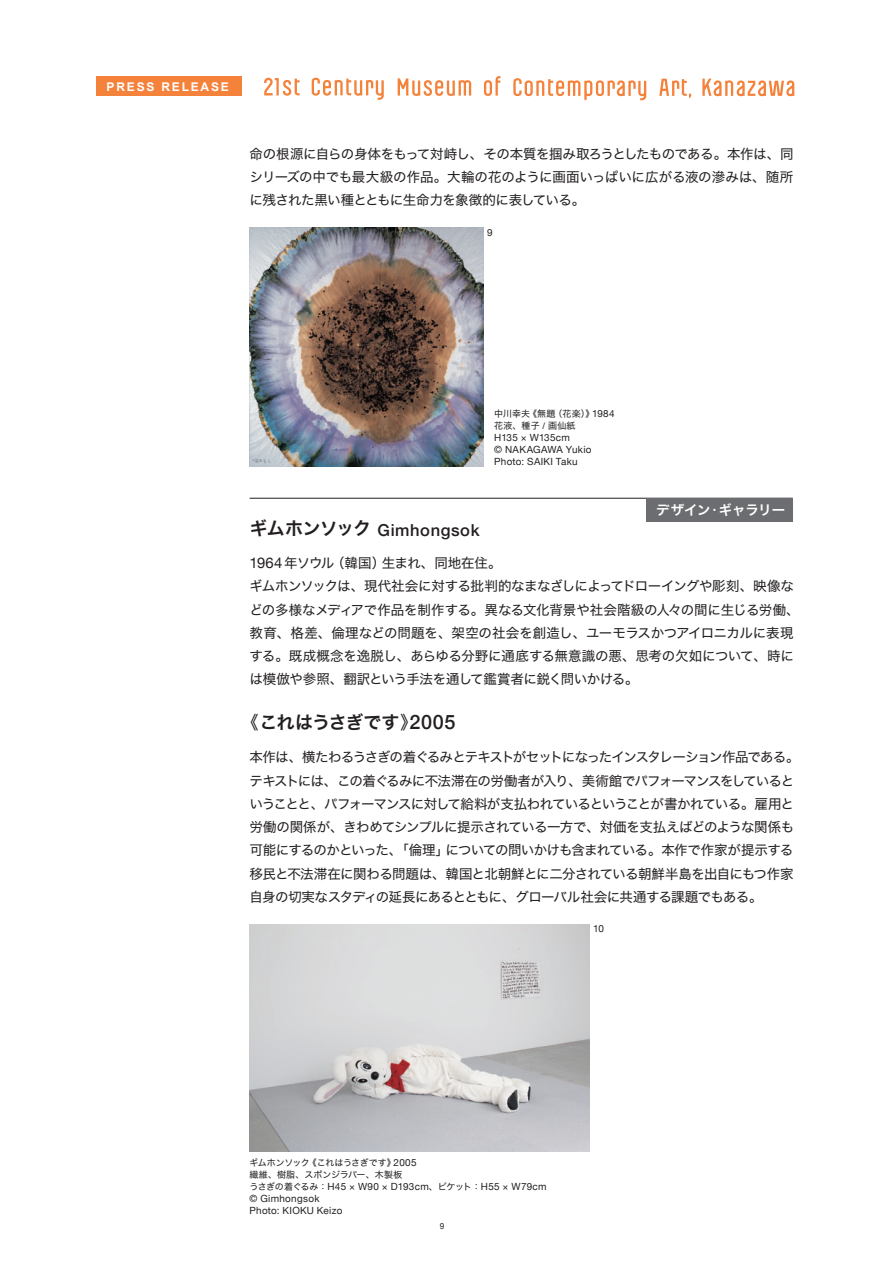
<style>
.page{position:relative;width:893px;height:1263px;background:#fff}
.page>*{position:absolute;margin:0;border:0;box-sizing:border-box;transform-origin:0 0}
.t1{font:18px "Hira Kaku Pro W6";letter-spacing:-.035em;color:#231f20}
.t2{font:500 16.5px "Helvetica Neue";letter-spacing:.035em;color:#231f20}
.t3{font:13.5px/23.2px "Hira Kaku Std W4";letter-spacing:-.045em;color:#231f20}
.t4{font:13.5px/23.2px "Hira Kaku Std W4";letter-spacing:-.02em;color:#231f20}
.t5{font:13.5px "Hira Kaku Pro W6";letter-spacing:-.01em;color:#fff}
.t6{font:700 12px "Arial";letter-spacing:.15em;color:#fff}
.t7{font:9.9px/12px "Helvetica Neue";letter-spacing:.03em;color:#231f20}
.t8{font:9px/12px "Hira Kaku Std W4";letter-spacing:-.025em;color:#231f20}
.t9{font:9px/12px "Hira Kaku Std W4";letter-spacing:.02em;color:#231f20}
.t10{font:8.25px "Arial";color:#231f20}
.s1{font-family:"Helvetica Neue";font-size:9.9px}
.s2{font-family:"Helvetica"}
.s3{font-family:"Hira Kaku Std W4";font-size:9px}
.s4{font-family:"Hira Kaku Pro W6";font-weight:400;font-size:18px}
.s5{font-family:"Hira Kaku Pro W3"}
.s6{font-family:"Helvetica Neue";font-size:14.85px}
.s7{font-family:"Helvetica Neue";font-weight:500;font-size:19.8px}
</style>
<div class="page">
<svg style="left:312px;top:78px;width:72px;height:22px"></svg>
<svg style="left:264px;top:78px;width:36px;height:18px"></svg>
<svg style="left:484px;top:76px;width:16px;height:20px"></svg>
<svg style="left:398px;top:78px;width:73px;height:18px"></svg>
<svg style="left:659px;top:79px;width:32px;height:19px"></svg>
<svg style="left:513px;top:78px;width:133px;height:22px"></svg>
<svg style="left:702px;top:79px;width:92px;height:17px"></svg>
<div style="left:96px;top:77px;width:146px;height:19px;background:#f4823b"></div>
<img style="left:250px;top:228px;width:233px;height:239px">
<hr style="left:250px;top:498px;width:543px;height:1px;background:#231f20">
<div style="left:646px;top:498px;width:147px;height:23px;background:#6c6d70"></div>
<img style="left:250px;top:924px;width:340px;height:227px">
<p class="t6" style="left:107px;top:80px;width:124px">PRESS RELEASE</p>
<p class="t3" style="left:250px;top:142px;width:546px;text-align:justify">命の根源に自らの身体をもって対峙し、その本質を掴み取ろうとしたものである。本作は、同シリーズの中でも最大級の作品。大輪の花のように画面いっぱいに広がる液の滲みは、随所に残された黒い種とともに生命力を象徴的に表している。</p>
<p class="t7" style="left:487px;top:227px;width:7px">9</p>
<p class="t9" style="left:494px;top:407px;width:122px">中川幸夫《無題（花楽）》<span class="s1">1984</span>花液、種子 <span class="s2">/</span> 画仙紙</p>
<p class="t7" style="left:494px;top:432px;width:99px">H135 <span class="s3">×</span> W135cm<br>© NAKAGAWA Yukio<br>Photo: SAIKI Taku</p>
<p class="t2" style="left:250px;top:517px;width:231px"><span class="s4">ギムホンソック</span> Gimhongsok</p>
<p class="t5" style="left:656px;top:497px;width:130px">デザイン<span class="s5">・</span>ギャラリー</p>
<p class="t4" style="left:250px;top:551px;width:552px"><span class="s6">1964</span>年ソウル（韓国）生まれ、同地在住。<br>ギムホンソックは、現代社会に対する批判的なまなざしによってドローイングや彫刻、映像などの多様なメディアで作品を制作する。異なる文化背景や社会階級の人々の間に生じる労働、教育、格差、倫理などの問題を、架空の社会を創造し、ユーモラスかつアイロニカルに表現する。既成概念を逸脱し、あらゆる分野に通底する無意識の悪、思考の欠如について、時には模倣や参照、翻訳という手法を通して鑑賞者に鋭く問いかける。</p>
<h1 class="t1" style="left:241px;top:706px;width:216px"><span class="s5">《</span>これはうさぎです<span class="s5">》</span><span class="s7">2005</span></h1>
<p class="t3" style="left:250px;top:745px;width:552px">本作は、横たわるうさぎの着ぐるみとテキストがセットになったインスタレーション作品である。テキストには、この着ぐるみに不法滞在の労働者が入り、美術館でパフォーマンスをしているということと、パフォーマンスに対して給料が支払われているということが書かれている。雇用と労働の関係が、きわめてシンプルに提示されている一方で、対価を支払えばどのような関係も可能にするのかといった、「倫理」についての問いかけも含まれている。本作で作家が提示する移民と不法滞在に関わる問題は、韓国と北朝鮮とに二分されている朝鮮半島を出自にもつ作家自身の切実なスタディの延長にあるとともに、グローバル社会に共通する課題でもある。</p>
<p class="t7" style="left:593px;top:923px;width:12px">10</p>
<p class="t8" style="left:250px;top:1156px;width:169px">ギムホンソック《これはうさぎです》<span class="s1">2005</span>繊維、樹脂、スポンジラバー、木製板</p>
<p class="t7" style="left:250px;top:1181px;width:299px"><span class="s3">うさぎの着ぐるみ：</span>H45 <span class="s3">×</span> W90 <span class="s3">×</span> D193cm<span class="s3">、ピケット：</span>H55 <span class="s3">×</span> W79cm © Gimhongsok<br>Photo: KIOKU Keizo</p>
<p class="t10" style="left:440px;top:1221px;width:6px">9</p>
</div>
